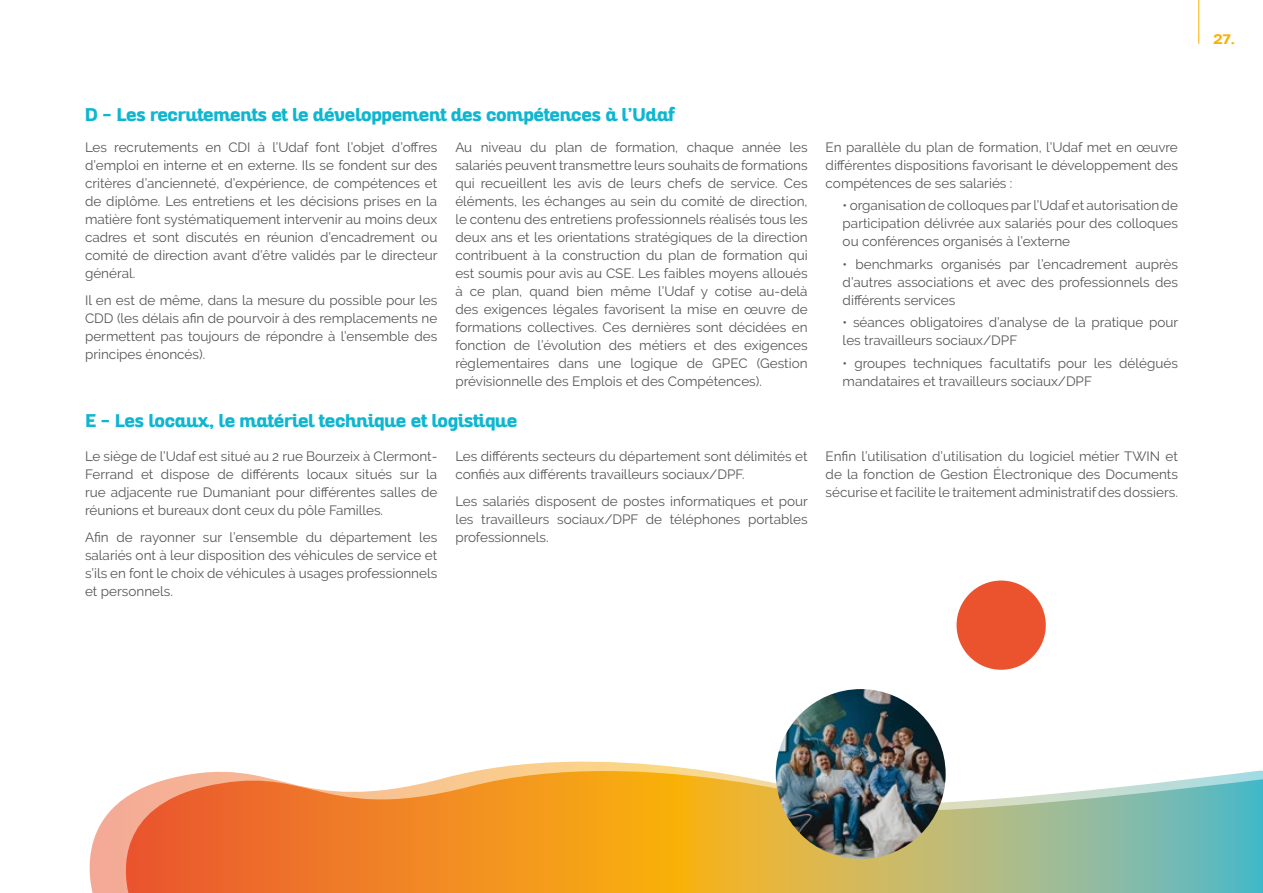
<style>
.page{position:relative;width:1263px;height:893px;background:#fff}
.page>*{position:absolute;margin:0;border:0;box-sizing:border-box;transform-origin:0 0}
.t1{font:800 18px "Altair";color:#0eb6d0}
.t2{font:13.5px/18px "Raleway";color:#575756;text-align:justify}
.t3{font:800 13.5px "Altair";color:#f9b105}
</style>
<div class="page">
<svg style="left:89px;top:760px;width:1174px;height:133px"></svg>
<svg style="left:117px;top:771px;width:1146px;height:122px;background:#d6a85f"></svg>
<img style="left:776px;top:689px;width:170px;height:170px;border-radius:85px">
<div style="left:956px;top:581px;width:90px;height:89px;background:#ea532d;border-radius:50%"></div>
<hr style="left:1198px;top:0;width:1px;height:44px;background:#f9b105">
<h1 class="t1" style="left:85px;top:103px;width:592px">D - Les recrutements et le développement des compétences à l’Udaf</h1>
<p class="t2" style="left:85px;top:138px;width:354px">Les recrutements en CDI à l’Udaf font l’objet d’offres d’emploi en interne et en externe. Ils se fondent sur des critères d’ancienneté, d’expérience, de compétences et de diplôme. Les entretiens et les décisions prises en la matière font systématiquement intervenir au moins deux cadres et sont discutés en réunion d’encadrement ou comité de direction avant d’être validés par le directeur général.</p>
<p class="t2" style="left:85px;top:291px;width:354px">Il en est de même, dans la mesure du possible pour les CDD (les délais afin de pourvoir à des remplacements ne permettent pas toujours de répondre à l’ensemble des principes énoncés).</p>
<p class="t2" style="left:455px;top:138px;width:354px">Au niveau du plan de formation, chaque année les salariés peuvent transmettre leurs souhaits de formations qui recueillent les avis de leurs chefs de service. Ces éléments, les échanges au sein du comité de direction, le contenu des entretiens professionnels réalisés tous les deux ans et les orientations stratégiques de la direction contribuent à la construction du plan de formation qui est soumis pour avis au CSE. Les faibles moyens alloués à ce plan, quand bien même l’Udaf y cotise au-delà des exigences légales favorisent la mise en œuvre de formations collectives. Ces dernières sont décidées en fonction de l’évolution des métiers et des exigences règlementaires dans une logique de GPEC (Gestion prévisionnelle des Emplois et des Compétences).</p>
<p class="t2" style="left:826px;top:138px;width:354px">En parallèle du plan de formation, l’Udaf met en œuvre différentes dispositions favorisant le développement des compétences de ses salariés :</p>
<p class="t2" style="left:843px;top:197px;width:337px">• organisation de colloques par l’Udaf et autorisation de participation délivrée aux salariés pour des colloques ou conférences organisés à l’externe</p>
<p class="t2" style="left:843px;top:255px;width:337px">• benchmarks organisés par l’encadrement auprès d’autres associations et avec des professionnels des différents services</p>
<p class="t2" style="left:843px;top:314px;width:337px">• séances obligatoires d’analyse de la pratique pour les travailleurs sociaux/DPF</p>
<p class="t2" style="left:843px;top:354px;width:337px">• groupes techniques facultatifs pour les délégués mandataires et travailleurs sociaux/DPF</p>
<h1 class="t1" style="left:85px;top:408px;width:434px">E - Les locaux, le matériel technique et logistique</h1>
<p class="t2" style="left:85px;top:447px;width:354px">Le siège de l’Udaf est situé au 2 rue Bourzeix à Clermont-Ferrand et dispose de différents locaux situés sur la rue adjacente rue Dumaniant pour différentes salles de réunions et bureaux dont ceux du pôle Familles.</p>
<p class="t2" style="left:85px;top:528px;width:354px">Afin de rayonner sur l’ensemble du département les salariés ont à leur disposition des véhicules de service et s’ils en font le choix de véhicules à usages professionnels et personnels.</p>
<p class="t2" style="left:455px;top:447px;width:354px">Les différents secteurs du département sont délimités et confiés aux différents travailleurs sociaux/DPF.</p>
<p class="t2" style="left:455px;top:492px;width:354px">Les salariés disposent de postes informatiques et pour les travailleurs sociaux/DPF de téléphones portables professionnels.</p>
<p class="t2" style="left:826px;top:447px;width:354px">Enfin l’utilisation d’utilisation du logiciel métier TWIN et de la fonction de Gestion Électronique des Documents sécurise et facilite le traitement administratif des dossiers.</p>
<p class="t3" style="left:1213px;top:30px;width:23px">27.</p>
</div>
